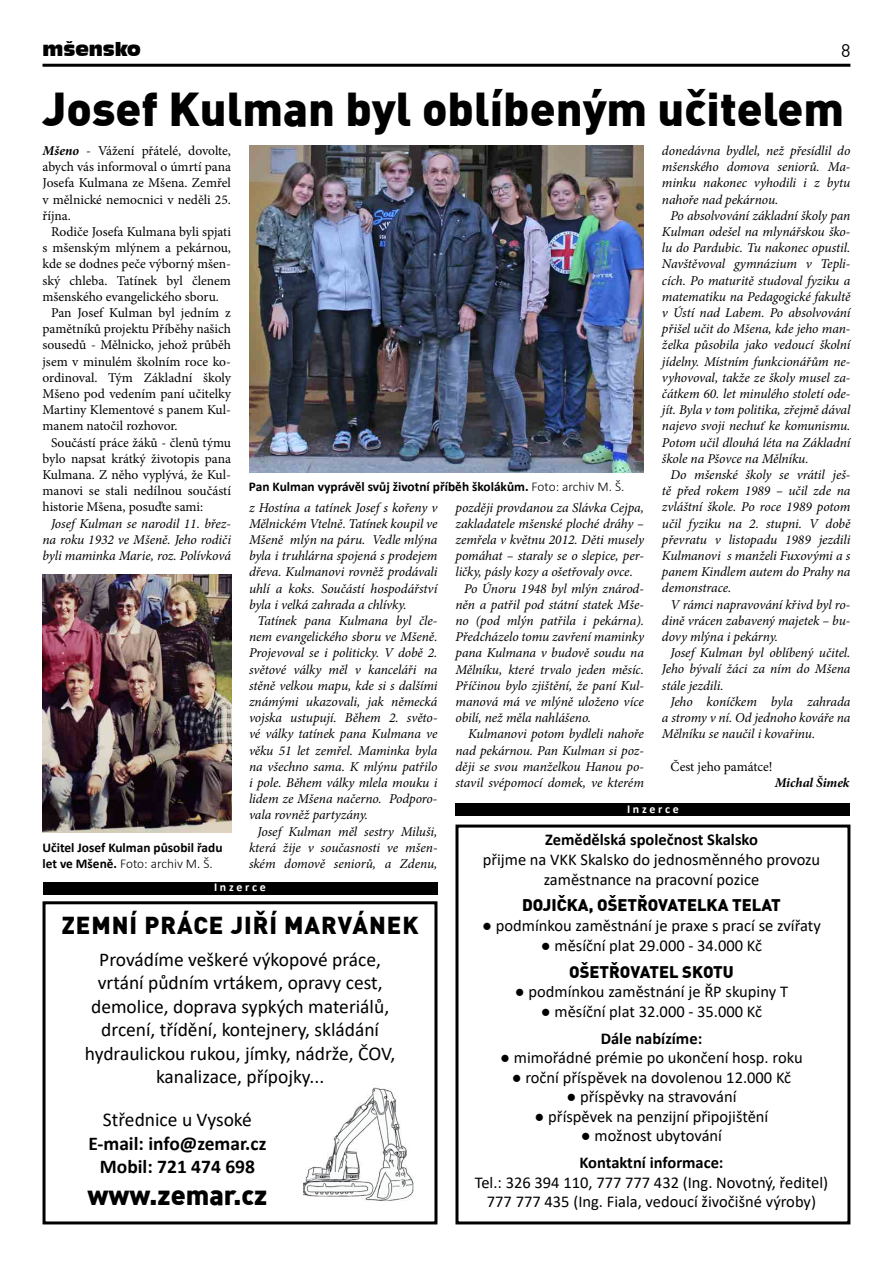
<style>
.page{position:relative;width:893px;height:1263px;background:#fff}
.page>*{position:absolute;margin:0;border:0;box-sizing:border-box;transform-origin:0 0}
.t1{font:900 46.5px "Unient DINCE";color:#000}
.t2{font:900 27px "Unient DINCE";color:#000}
.t3{font:900 24px "Unient DINCE";letter-spacing:.04em;color:#000}
.t4{font:19.5px/23.4px "Calibri";color:#000;text-align:center}
.t5{font:700 19.5px/23.4px "Calibri";color:#000;text-align:center}
.t6{font:18px "Incised 901 BT Compact";color:#000}
.t7{font:18px "Unient DINCE";color:#000}
.t8{font:16.5px/19.5px "Calibri";color:#000;text-align:center}
.t9{font:700 16.5px "Calibri";color:#000}
.t10{font:900 16.5px "Unient DINCE";color:#000}
.t11{font:italic 13.5px/16.2px "Minion Pro";letter-spacing:-.005em;color:#000;text-align:justify}
.t12{font:13.5px/16.2px "Minion Pro";color:#000;text-align:justify}
.t13{font:italic 700 13.5px "Minion Pro";letter-spacing:-.005em;color:#000}
.t14{font:700 13.35px/16px "Calibri";color:#000}
.t15{font:700 12px "Calibri";color:#fff}
.s1{font-weight:700;font-style:italic}
.s2{font-weight:300}
</style>
<div class="page">
<hr style="left:43px;top:64px;width:807px;height:3px;background:#000">
<div style="left:43px;top:882px;width:394px;height:12px;background:#000"></div>
<div style="left:43px;top:901px;width:394px;height:323px;border:3px solid #000"></div>
<img style="left:303px;top:1087px;width:111px;height:114px">
<div style="left:455px;top:824px;width:395px;height:400px;border:3px solid #000"></div>
<div style="left:455px;top:804px;width:395px;height:12px;background:#000"></div>
<img style="left:249px;top:145px;width:395px;height:327px">
<img style="left:43px;top:574px;width:188px;height:258px">
<h3 class="t6" style="left:43px;top:39px;width:100px">mšensko</h3>
<h3 class="t7" style="left:841px;top:39px;width:11px">8</h3>
<h1 class="t1" style="left:43px;top:77px;width:803px">Josef Kulman byl oblíbeným učitelem</h1>
<p class="t12" style="left:43px;top:143px;width:190px"><span class="s1">Mšeno</span> - Vážení přátelé, dovolte, abych vás informoval o úmrtí pana Josefa Kulmana ze Mšena. Zemřel v mělnické nemocnici v neděli 25. října.</p>
<p class="t12" style="left:51px;top:224px;width:181px">Rodiče Josefa Kulmana byli spjati</p>
<p class="t12" style="left:43px;top:240px;width:190px">s mšenským mlýnem a pekárnou,</p>
<p class="t12" style="left:43px;top:256px;width:190px">kde se dodnes peče výborný mšen-</p>
<p class="t12" style="left:43px;top:272px;width:190px">ský chleba. Tatínek byl členem</p>
<p class="t12" style="left:43px;top:288px;width:178px">mšenského evangelického sboru.</p>
<p class="t12" style="left:51px;top:305px;width:181px">Pan Josef Kulman byl jedním z</p>
<p class="t12" style="left:43px;top:321px;width:190px">pamětníků projektu Příběhy našich</p>
<p class="t12" style="left:43px;top:337px;width:190px">sousedů - Mělnicko, jehož průběh</p>
<p class="t12" style="left:43px;top:353px;width:190px">jsem v minulém školním roce ko-</p>
<p class="t12" style="left:43px;top:369px;width:190px">ordinoval. Tým Základní školy</p>
<p class="t12" style="left:43px;top:386px;width:190px">Mšeno pod vedením paní učitelky</p>
<p class="t12" style="left:43px;top:402px;width:190px">Martiny Klementové s panem Kul-</p>
<p class="t12" style="left:43px;top:418px;width:137px">manem natočil rozhovor.</p>
<p class="t12" style="left:51px;top:434px;width:181px">Součástí práce žáků - členů týmu</p>
<p class="t12" style="left:43px;top:450px;width:190px">bylo napsat krátký životopis pana</p>
<p class="t12" style="left:43px;top:467px;width:190px">Kulmana. Z něho vyplývá, že Kul-</p>
<p class="t12" style="left:43px;top:483px;width:190px">manovi se stali nedílnou součástí</p>
<p class="t12" style="left:43px;top:499px;width:162px">historie Mšena, posuďte sami:</p>
<p class="t11" style="left:43px;top:515px;width:190px;text-indent:9px">Josef Kulman se narodil 11. břez&shy;na roku 1932 ve Mšeně. Jeho rodiči byli maminka Marie, roz. Polívková</p>
<p class="t11" style="left:662px;top:142px;width:190px">donedávna bydlel, než přesídlil do mšenského domova seniorů. Ma&shy;minku nakonec vyhodili i z bytu nahoře nad pekárnou.</p>
<p class="t11" style="left:662px;top:207px;width:190px;text-indent:9px">Po absolvování základní školy pan Kulman odešel na mlynářskou ško&shy;lu do Pardubic. Tu nakonec opustil.<br>Navštěvoval gymnázium v Tepli&shy;cích. Po maturitě studoval fyziku a matematiku na Pedagogické fakultě v Ústí nad Labem. Po absolvování přišel učit do Mšena, kde jeho man&shy;želka působila jako vedoucí školní jídelny. Místním funkcionářům ne&shy;vyhovoval, takže ze školy musel za&shy;čátkem 60. let minulého století ode&shy;jít. Byla v tom politika, zřejmě dával najevo svoji nechuť ke komunismu.<br>Potom učil dlouhá léta na Základní škole na Pšovce na Mělníku.</p>
<p class="t11" style="left:662px;top:466px;width:190px;text-indent:9px">Do mšenské školy se vrátil ješ&shy;tě před rokem 1989 – učil zde na zvláštní škole. Po roce 1989 potom učil fyziku na 2. stupni. V době převratu v listopadu 1989 jezdili Kulmanovi s manželi Fuxovými a s panem Kindlem autem do Prahy na demonstrace.</p>
<p class="t11" style="left:662px;top:596px;width:190px;text-indent:9px">V rámci napravování křivd byl ro&shy;dině vrácen zabavený majetek – bu&shy;dovy mlýna i pekárny.</p>
<p class="t11" style="left:662px;top:645px;width:190px;text-indent:9px">Josef Kulman byl oblíbený učitel.<br>Jeho bývalí žáci za ním do Mšena stále jezdili.</p>
<p class="t11" style="left:662px;top:693px;width:190px;text-indent:9px">Jeho koníčkem byla zahrada a stromy v ní. Od jednoho kováře na Mělníku se naučil i kovařinu.</p>
<p class="t12" style="left:670px;top:758px;width:104px">Čest jeho památce!</p>
<p class="t13" style="left:775px;top:773px;width:76px">Michal Šimek</p>
<p class="t14" style="left:249px;top:478px;width:377px">Pan Kulman vyprávěl svůj životní příběh školákům. <span class="s2">Foto: archiv M. Š.</span></p>
<p class="t11" style="left:249px;top:499px;width:190px">z Hostína a tatínek Josef s kořeny v Mělnickém Vtelně. Tatínek koupil ve Mšeně mlýn na páru. Vedle mlýna byla i truhlárna spojená s prodejem dřeva. Kulmanovi rovněž prodávali uhlí a koks. Součástí hospodářství byla i velká zahrada a chlívky.</p>
<p class="t11" style="left:249px;top:613px;width:190px;text-indent:9px">Tatínek pana Kulmana byl čle&shy;nem evangelického sboru ve Mšeně.<br>Projevoval se i politicky. V době 2. světové války měl v kanceláři na stěně velkou mapu, kde si s dalšími známými ukazovali, jak německá vojska ustupují. Během 2. světo&shy;vé války tatínek pana Kulmana ve věku 51 let zemřel. Maminka byla na všechno sama. K mlýnu patřilo i pole. Během války mlela mouku i lidem ze Mšena načerno. Podporo&shy;vala rovněž partyzány.</p>
<p class="t11" style="left:249px;top:823px;width:190px;text-indent:9px">Josef Kulman měl sestry Miluši, která žije v současnosti ve mšen&shy;ském domově seniorů, a Zdenu,</p>
<p class="t11" style="left:455px;top:499px;width:190px">později provdanou za Slávka Cejpa,</p>
<p class="t11" style="left:455px;top:515px;width:190px">zakladatele mšenské ploché dráhy –</p>
<p class="t11" style="left:455px;top:532px;width:190px">zemřela v květnu 2012. Děti musely</p>
<p class="t11" style="left:455px;top:548px;width:190px">pomáhat – staraly se o slepice, per-</p>
<p class="t11" style="left:455px;top:564px;width:179px">ličky, pásly kozy a ošetřovaly ovce.</p>
<p class="t11" style="left:464px;top:580px;width:181px">Po Únoru 1948 byl mlýn znárod-</p>
<p class="t11" style="left:455px;top:596px;width:190px">něn a patřil pod státní statek Mše-</p>
<p class="t11" style="left:455px;top:613px;width:190px">no (pod mlýn patřila i pekárna).</p>
<p class="t11" style="left:455px;top:629px;width:190px">Předcházelo tomu zavření maminky</p>
<p class="t11" style="left:455px;top:645px;width:190px">pana Kulmana v budově soudu na</p>
<p class="t11" style="left:455px;top:661px;width:190px">Mělníku, které trvalo jeden měsíc.</p>
<p class="t11" style="left:455px;top:677px;width:190px">Příčinou bylo zjištění, že paní Kul-</p>
<p class="t11" style="left:455px;top:694px;width:190px">manová má ve mlýně uloženo více</p>
<p class="t11" style="left:455px;top:710px;width:137px">obilí, než měla nahlášeno.</p>
<p class="t11" style="left:468px;top:726px;width:177px">Kulmanovi potom bydleli nahoře</p>
<p class="t11" style="left:455px;top:742px;width:190px">nad pekárnou. Pan Kulman si poz-</p>
<p class="t11" style="left:455px;top:758px;width:190px">ději se svou manželkou Hanou po-</p>
<p class="t11" style="left:455px;top:775px;width:190px">stavil svépomocí domek, ve kterém</p>
<p class="t15" style="left:627px;top:800px;width:53px">I n z e r c e</p>
<p class="t9" style="left:545px;top:828px;width:214px">Zemědělská společnost Skalsko</p>
<p class="t8" style="left:483px;top:849px;width:339px">přijme na VKK Skalsko do jednosměnného provozu zaměstnance na pracovní pozice</p>
<p class="t10" style="left:522px;top:894px;width:260px">DOJIČKA, OŠETŘOVATELKA TELAT</p>
<p class="t8" style="left:482px;top:915px;width:340px">● podmínkou zaměstnání je praxe s prací se zvířaty</p>
<p class="t8" style="left:541px;top:935px;width:223px">● měsíční plat 29.000 - 34.000 Kč</p>
<p class="t10" style="left:569px;top:960px;width:166px">OŠETŘOVATEL SKOTU</p>
<p class="t8" style="left:515px;top:981px;width:275px">● podmínkou zaměstnání je ŘP skupiny T</p>
<p class="t8" style="left:541px;top:1001px;width:223px">● měsíční plat 32.000 - 35.000 Kč</p>
<p class="t9" style="left:601px;top:1026px;width:103px">Dále nabízíme:</p>
<p class="t8" style="left:500px;top:1047px;width:304px">● mimořádné prémie po ukončení hosp. roku</p>
<p class="t8" style="left:512px;top:1067px;width:281px">● roční příspěvek na dovolenou 12.000 Kč</p>
<p class="t8" style="left:566px;top:1086px;width:171px">● příspěvky na stravování</p>
<p class="t8" style="left:535px;top:1106px;width:235px">● příspěvek na penzijní připojištění</p>
<p class="t8" style="left:581px;top:1125px;width:143px">● možnost ubytování</p>
<p class="t9" style="left:579px;top:1151px;width:146px">Kontaktní informace:</p>
<p class="t8" style="left:475px;top:1172px;width:355px">Tel.: 326 394 110, 777 777 432 (Ing. Novotný, ředitel)<br>777 777 435 (Ing. Fiala, vedoucí živočišné výroby)</p>
<p class="t14" style="left:42px;top:839px;width:182px">Učitel Josef Kulman působil řadu let ve Mšeně. <span class="s2">Foto: archiv M. Š.</span></p>
<p class="t15" style="left:214px;top:878px;width:53px">I n z e r c e</p>
<h3 class="t3" style="left:62px;top:908px;width:356px">ZEMNÍ PRÁCE JIŘÍ MARVÁNEK</h3>
<h3 class="t4" style="left:85px;top:947px;width:312px">Provádíme veškeré výkopové práce, vrtání půdním vrtákem, opravy cest, demolice, doprava sypkých materiálů, drcení, třídění, kontejnery, skládání hydraulickou rukou, jímky, nádrže, ČOV, kanalizace, přípojky...</h3>
<h3 class="t4" style="left:103px;top:1107px;width:150px">Střednice u Vysoké</h3>
<h3 class="t5" style="left:88px;top:1131px;width:179px">E-mail: info@zemar.cz<br>Mobil: 721 474 698</h3>
<h2 class="t2" style="left:87px;top:1177px;width:182px">www.zemar.cz</h2>
</div>
